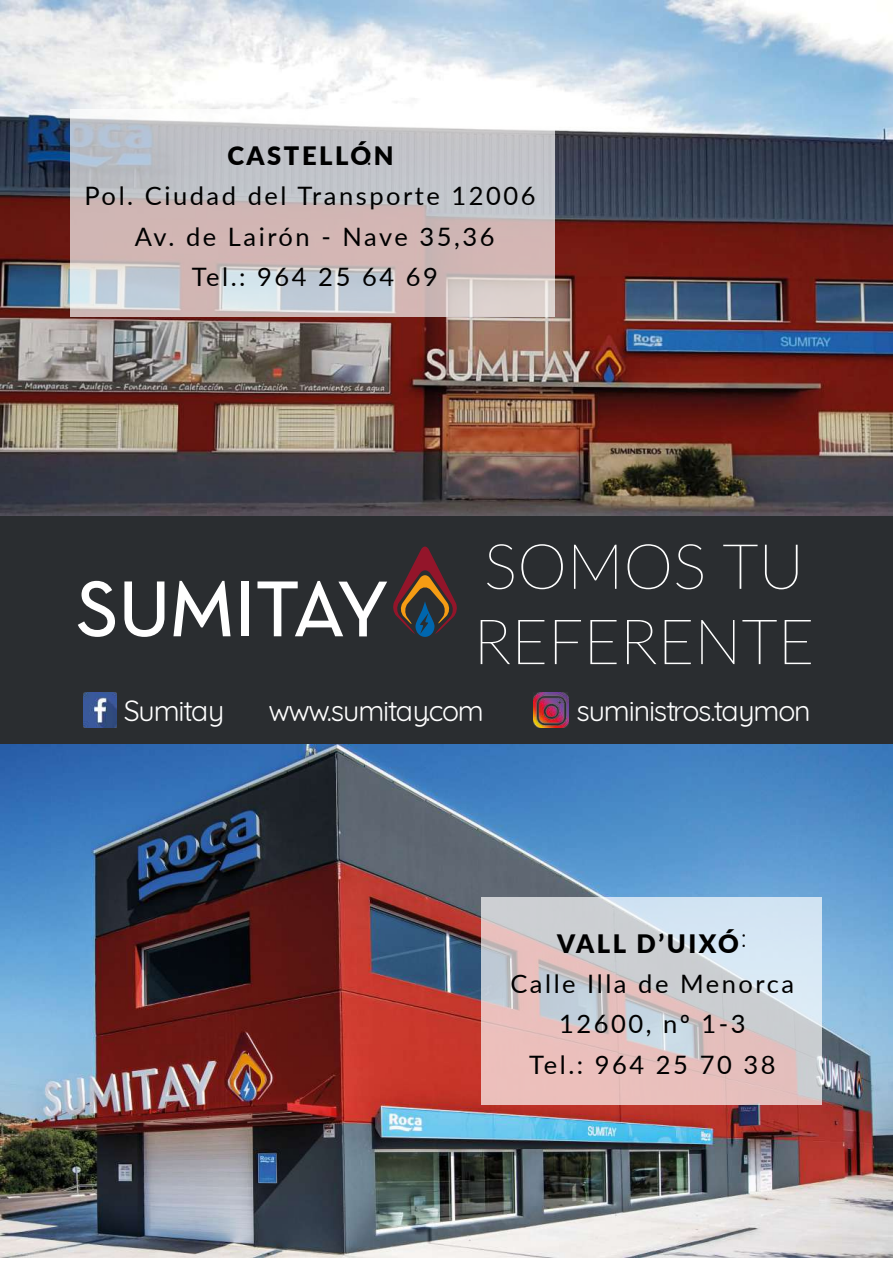
<style>
.page{position:relative;width:893px;height:1263px;background:#fff}
.page>*{position:absolute;margin:0;border:0;box-sizing:border-box;transform-origin:0 0}
.t1{font:100 62.7px/75.3px "Lato";color:#fff}
.t2{font:28.35px "Quicksand";letter-spacing:-.04em;color:#fff}
.t3{font:25.35px/40.3px "Lato";letter-spacing:.1em;color:#000;text-align:center}
.s1{font-weight:900}
.s2{font-weight:300}
</style>
<div class="page">
<div style="left:0;top:0;width:893px;height:1258px;background:#2a2d30"></div>
<img style="left:0;top:0;width:893px;height:516px">
<img style="left:0;top:745px;width:893px;height:513px">
<svg style="left:70px;top:110px;width:485px;height:207px;background:#ccc4c7"></svg>
<svg style="left:481px;top:898px;width:340px;height:207px;background:#d7cbce"></svg>
<svg style="left:78px;top:581px;width:37px;height:56px"></svg>
<svg style="left:124px;top:581px;width:40px;height:56px"></svg>
<svg style="left:173px;top:581px;width:58px;height:55px"></svg>
<div style="left:241px;top:581px;width:8px;height:55px;background:#fff"></div>
<svg style="left:257px;top:546px;width:200px;height:91px"></svg>
<img style="left:83px;top:692px;width:33px;height:35px">
<img style="left:533px;top:692px;width:35px;height:35px">
<p class="t3" style="left:84px;top:134px;width:453px"><span class="s1">CASTELLÓ</span><span class="s2">:</span><span class="s1">N<br></span>Pol. Ciudad del Transporte 12006<br>Av. de Lairón - Nave 35,36<br>Tel.: 964 25 64 69</p>
<h1 class="t1" style="left:474px;top:527px;width:342px">SOMOS TU<br>REFERENTE</h1>
<p class="t2" style="left:124px;top:689px;width:102px">Sumitay</p>
<p class="t2" style="left:269px;top:689px;width:217px">www.sumitay.com</p>
<p class="t2" style="left:576px;top:689px;width:236px">suministros.taymon</p>
<p class="t3" style="left:510px;top:922px;width:285px"><span class="s1">VALL D’UIXÓ</span><sup>:<br></sup>Calle Illa de Menorca<br>12600, nº 1-3<br>Tel.: 964 25 70 38</p>
</div>
